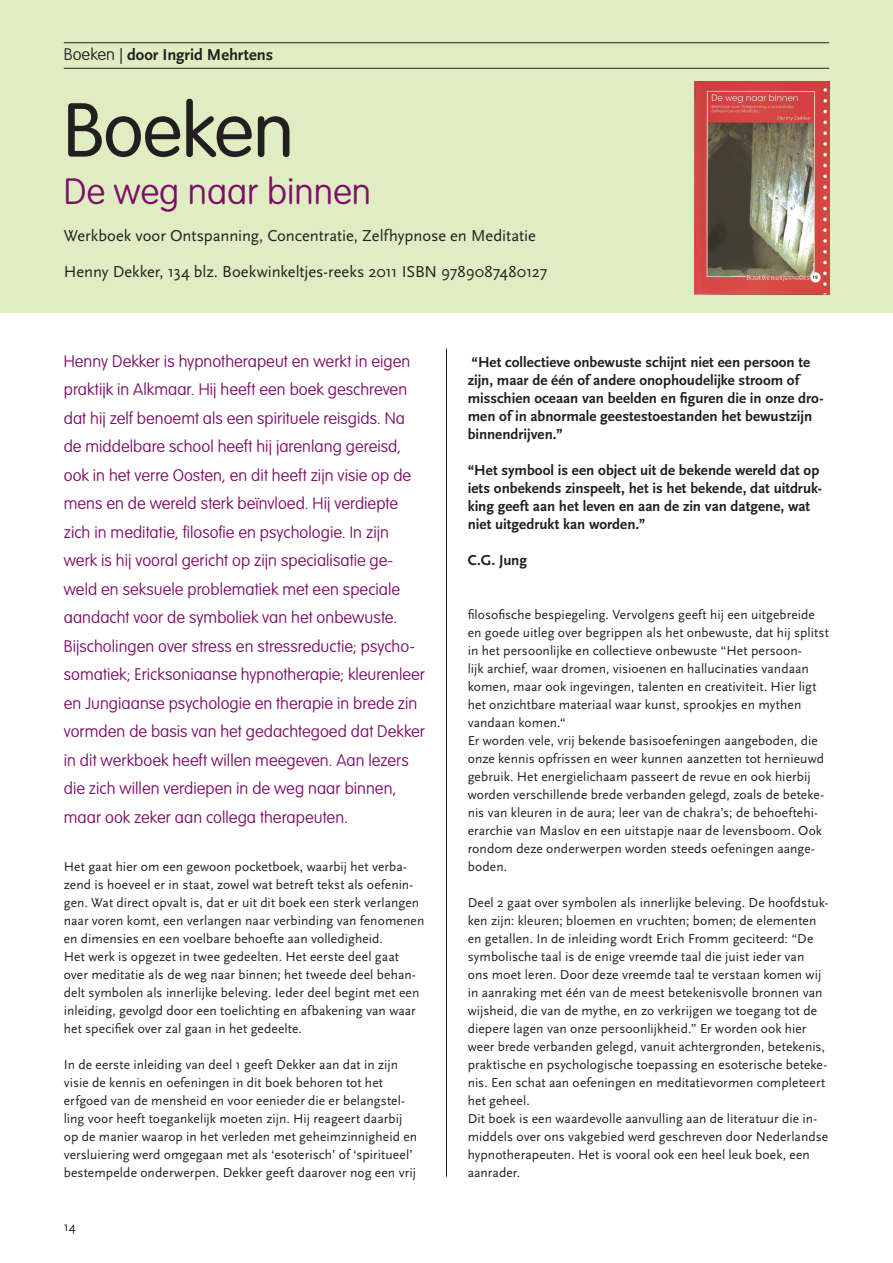
<style>
.page{position:relative;width:893px;height:1263px;background:#fff}
.page>*{position:absolute;margin:0;border:0;box-sizing:border-box;transform-origin:0 0}
.rubriek{font:300 75px "VAG Rounded";letter-spacing:-.005em;color:#231f20}
.boekrub_titel{font:100 36px "VAG Rounded";color:#7e0f69}
.intro_klein{font:100 16.5px/28.5px "VAG Rounded";letter-spacing:.005em;color:#7e0f69}
.boekrub_auteur{font:16.5px "Scala Sans";letter-spacing:-.005em;color:#231f20}
.t1{font:700 16.5px "Scala Sans";color:#231f20}
.pt{font:700 15px/18px "Scala Sans";color:#231f20}
.pt-2{font:13.5px/18px "Scala Sans";letter-spacing:.005em;color:#231f20}
.s1{font-family:"VAG Rounded";font-weight:100}
.s2{font-weight:400}
</style>
<div class="page">
<div style="left:0;top:0;width:893px;height:312px;background:#e0edc3"></div>
<hr style="left:64px;top:42px;width:765px;height:1px;background:#231f20">
<hr style="left:64px;top:68px;width:765px;height:1px;background:#231f20">
<hr style="left:446px;top:349px;width:1px;height:828px;background:#231f20">
<img style="left:694px;top:81px;width:135px;height:214px">
<p class="t1" style="left:64px;top:46px;width:211px"><span class="s1">Boeken</span> <span class="s2">|</span> door Ingrid Mehrtens</p>
<p class="rubriek" style="left:64px;top:87px;width:232px">Boeken</p>
<p class="boekrub_titel" style="left:64px;top:171px;width:309px">De weg naar binnen</p>
<p class="boekrub_auteur" style="left:64px;top:226px;width:474px">Werkboek voor Ontspanning, Concentratie, Zelfhypnose en Meditatie</p>
<p class="boekrub_auteur" style="left:64px;top:262px;width:485px">Henny Dekker, 134 blz. Boekwinkeltjes-reeks 2011 ISBN 9789087480127</p>
<p class="intro_klein" style="left:64px;top:346px;width:363px">Henny Dekker is hypnotherapeut en werkt in eigen praktijk in Alkmaar. Hij heeft een boek geschreven dat hij zelf benoemt als een spirituele reisgids. Na de middelbare school heeft hij jarenlang gereisd, ook in het verre Oosten, en dit heeft zijn visie op de mens en de wereld sterk beïnvloed. Hij verdiepte zich in meditatie, filosofie en psychologie. In zijn werk is hij vooral gericht op zijn specialisatie ge&shy;weld en seksuele problematiek met een speciale aandacht voor de symboliek van het onbewuste.<br>Bijscholingen over stress en stressreductie; psycho&shy;somatiek; Ericksoniaanse hypnotherapie; kleurenleer en Jungiaanse psychologie en therapie in brede zin vormden de basis van het gedachtegoed dat Dekker in dit werkboek heeft willen meegeven. Aan lezers die zich willen verdiepen in de weg naar binnen, maar ook zeker aan collega therapeuten.</p>
<p class="pt-2" style="left:64px;top:857px;width:362px">Het gaat hier om een gewoon pocketboek, waarbij het verba&shy;zend is hoeveel er in staat, zowel wat betreft tekst als oefenin&shy;gen. Wat direct opvalt is, dat er uit dit boek een sterk verlangen naar voren komt, een verlangen naar verbinding van fenomenen en dimensies en een voelbare behoefte aan volledigheid.</p>
<p class="pt-2" style="left:64px;top:947px;width:357px">Het werk is opgezet in twee gedeelten. Het eerste deel gaat over meditatie als de weg naar binnen; het tweede deel behan&shy;delt symbolen als innerlijke beleving. Ieder deel begint met een inleiding, gevolgd door een toelichting en afbakening van waar het specifiek over zal gaan in het gedeelte.</p>
<p class="pt-2" style="left:64px;top:1055px;width:355px">In de eerste inleiding van deel 1 geeft Dekker aan dat in zijn visie de kennis en oefeningen in dit boek behoren tot het erfgoed van de mensheid en voor eenieder die er belangstel&shy;ling voor heeft toegankelijk moeten zijn. Hij reageert daarbij op de manier waarop in het verleden met geheimzinnigheid en versluiering werd omgegaan met als ‘esoterisch’ of ‘spiritueel’ bestempelde onderwerpen. Dekker geeft daarover nog een vrij</p>
<p class="pt-2" style="left:64px;top:1217px;width:14px">14</p>
<p class="pt" style="left:468px;top:353px;width:357px">“Het collectieve onbewuste schijnt niet een persoon te zijn, maar de één of andere onophoudelijke stroom of misschien oceaan van beelden en figuren die in onze dro&shy;men of in abnormale geestestoestanden het bewustzijn binnendrijven.”</p>
<p class="pt" style="left:468px;top:461px;width:356px">“Het symbool is een object uit de bekende wereld dat op iets onbekends zinspeelt, het is het bekende, dat uitdruk&shy;king geeft aan het leven en aan de zin van datgene, wat niet uitgedrukt kan worden.”</p>
<p class="pt" style="left:468px;top:551px;width:61px">C.G. Jung</p>
<p class="pt-2" style="left:468px;top:605px;width:363px">filosofische bespiegeling. Vervolgens geeft hij een uitgebreide en goede uitleg over begrippen als het onbewuste, dat hij splitst in het persoonlijke en collectieve onbewuste “Het persoon-<br>lijk archief, waar dromen, visioenen en hallucinaties vandaan komen, maar ook ingevingen, talenten en creativiteit. Hier ligt het onzichtbare materiaal waar kunst, sprookjes en mythen vandaan komen.“</p>
<p class="pt-2" style="left:468px;top:731px;width:358px">Er worden vele, vrij bekende basisoefeningen aangeboden, die onze kennis opfrissen en weer kunnen aanzetten tot hernieuwd gebruik. Het energielichaam passeert de revue en ook hierbij worden verschillende brede verbanden gelegd, zoals de beteke&shy;nis van kleuren in de aura; leer van de chakra’s; de behoeftehi&shy;ërarchie van Maslov en een uitstapje naar de levensboom. Ook rondom deze onderwerpen worden steeds oefeningen aange&shy;boden.</p>
<p class="pt-2" style="left:468px;top:893px;width:362px">Deel 2 gaat over symbolen als innerlijke beleving. De hoofdstuk&shy;ken zijn: kleuren; bloemen en vruchten; bomen; de elementen en getallen. In de inleiding wordt Erich Fromm geciteerd: “De symbolische taal is de enige vreemde taal die juist ieder van<br>ons moet leren. Door deze vreemde taal te verstaan komen wij in aanraking met één van de meest betekenisvolle bronnen van wijsheid, die van de mythe, en zo verkrijgen we toegang tot de diepere lagen van onze persoonlijkheid.” Er worden ook hier weer brede verbanden gelegd, vanuit achtergronden, betekenis, praktische en psychologische toepassing en esoterische beteke&shy;nis. Een schat aan oefeningen en meditatievormen completeert het geheel.</p>
<p class="pt-2" style="left:468px;top:1109px;width:362px">Dit boek is een waardevolle aanvulling aan de literatuur die in&shy;middels over ons vakgebied werd geschreven door Nederlandse hypnotherapeuten. Het is vooral ook een heel leuk boek, een aanrader.</p>
</div>
